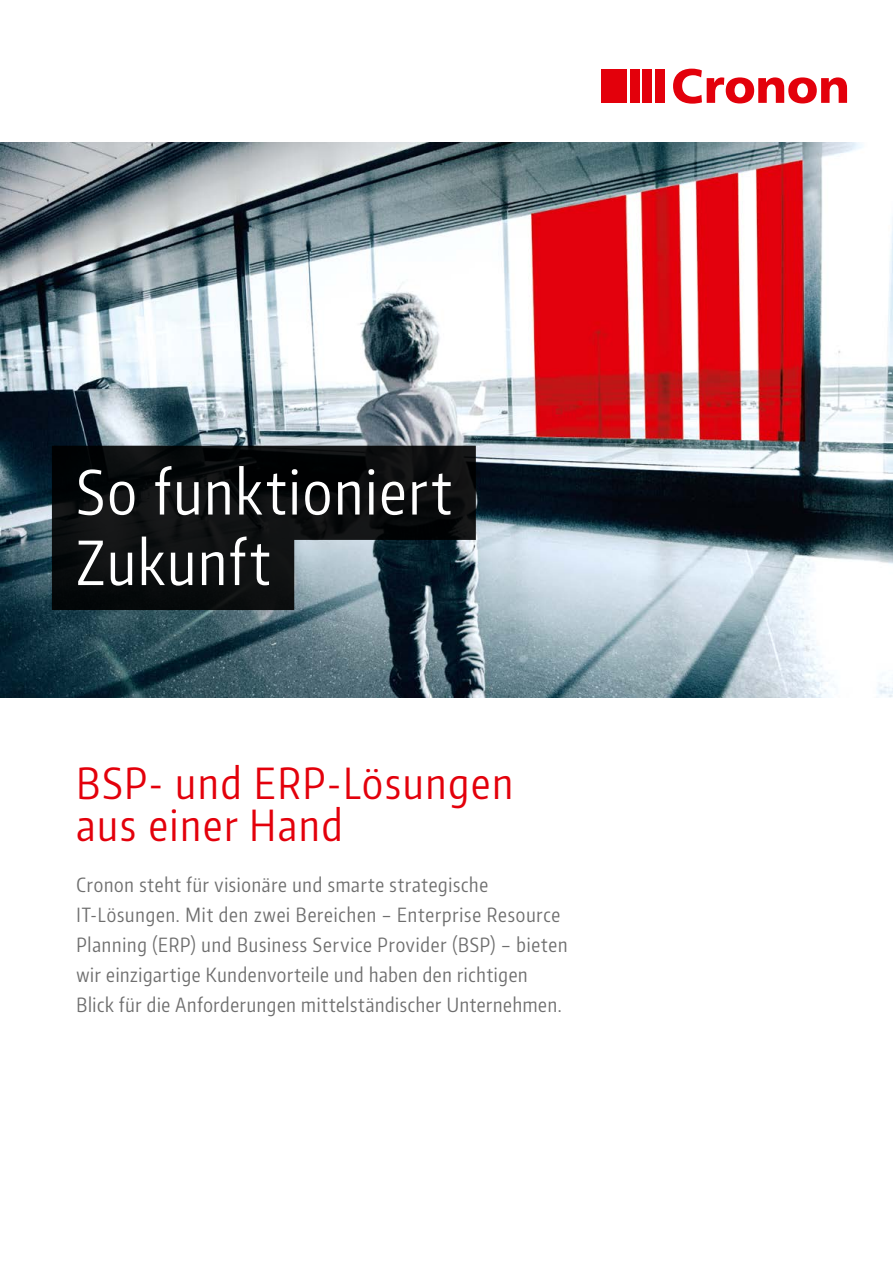
<style>
.page{position:relative;width:893px;height:1263px;background:#fff}
.page>*{position:absolute;margin:0;border:0;box-sizing:border-box;transform-origin:0 0}
.t1{font:60px/70.5px "Encode Sans Compressed";letter-spacing:.04em;color:#fff}
.t2{font:42.75px/42px "Encode Sans Compressed";letter-spacing:.05em;color:#e3000b}
.t3{font:19.5px/30px "Encode Sans Compressed";letter-spacing:.04em;color:#6e6e6e}
</style>
<div class="page">
<img style="left:0;top:143px;width:893px;height:555px">
<svg style="left:52px;top:446px;width:424px;height:164px;background:#1a1f22"></svg>
<svg style="left:673px;top:69px;width:174px;height:35px"></svg>
<div style="left:601px;top:69px;width:25px;height:34px;background:#e3000b"></div>
<div style="left:630px;top:69px;width:9px;height:34px;background:#e3000b"></div>
<div style="left:643px;top:69px;width:9px;height:34px;background:#e3000b"></div>
<div style="left:656px;top:69px;width:9px;height:34px;background:#e3000b"></div>
<h1 class="t1" style="left:76px;top:455px;width:376px">So funktioniert<br>Zukunft</h1>
<h2 class="t2" style="left:77px;top:761px;width:438px">BSP- und ERP-Lösungen aus einer Hand</h2>
<p class="t3" style="left:77px;top:869px;width:492px">Cronon steht für visionäre und smarte strategische IT-Lösungen. Mit den zwei Bereichen – Enterprise Resource Planning (ERP) und Business Service Provider (BSP) – bieten wir einzigartige Kundenvorteile und haben den richtigen Blick für die Anforderungen mittelständischer Unternehmen.</p>
</div>
